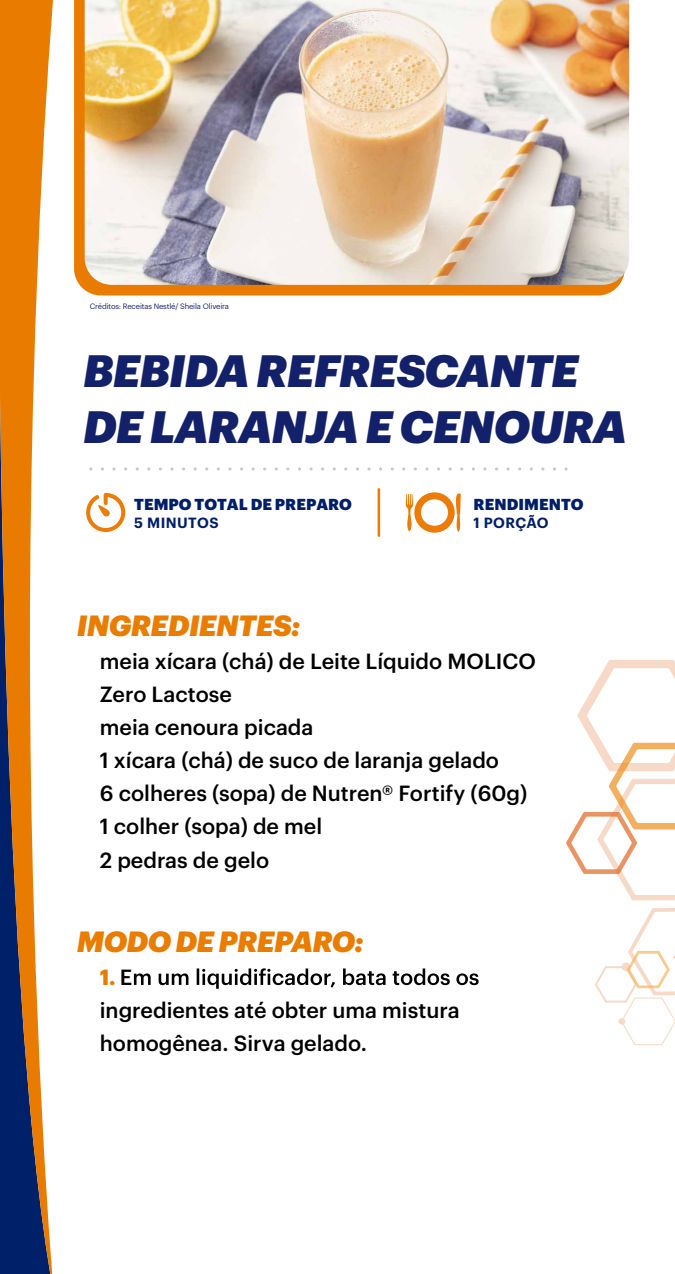
<style>
.page{position:relative;width:675px;height:1274px;background:#fff}
.page>*{position:absolute;margin:0;border:0;box-sizing:border-box;transform-origin:0 0}
.t1{font:italic 900 44.38px/56.1px "Graphik";letter-spacing:-.02em;color:#13216a}
.t2{font:italic 900 28.69px "Graphik";letter-spacing:-.02em;color:#ea7c00}
.t3{font:500 21.5px/33px "Graphik";color:#000}
.t4{font:900 15.56px "Graphik";color:#001f69}
.t5{font:600 14.44px "Graphik";letter-spacing:.025em;color:#001f69}
.t6{font:7.62px "Graphik";letter-spacing:-.02em;color:#13216a}
.s1{font-weight:700;color:#ea7c00}
</style>
<div class="page">
<svg style="left:0;top:0;width:53px;height:1273px"></svg>
<svg style="left:566px;top:660px;width:109px;height:240px"></svg>
<svg style="left:595px;top:908px;width:80px;height:137px"></svg>
<svg style="left:134px;top:968px;width:345px;height:20px"></svg>
<svg style="left:89px;top:467px;width:477px;height:3px"></svg>
<svg style="left:406px;top:492px;width:55px;height:41px"></svg>
<svg style="left:86px;top:493px;width:40px;height:39px"></svg>
<hr style="left:378px;top:488px;width:2px;height:49px;background:#ec7c07">
<svg style="left:74px;top:0;width:545px;height:295px;background:#e98008"></svg>
<img style="left:85px;top:0;width:544px;height:285px">
<p class="t6" style="left:90px;top:300px;width:141px">Créditos: Receitas Nestlé/ Sheila Oliveira</p>
<h1 class="t1" style="left:83px;top:338px;width:545px">BEBIDA REFRESCANTE<br>DE LARANJA E CENOURA</h1>
<p class="t4" style="left:134px;top:492px;width:219px">TEMPO TOTAL DE PREPARO</p>
<p class="t5" style="left:134px;top:511px;width:86px">5 MINUTOS</p>
<p class="t4" style="left:474px;top:492px;width:111px">RENDIMENTO</p>
<p class="t5" style="left:474px;top:511px;width:77px">1 PORÇÃO</p>
<h2 class="t2" style="left:77px;top:603px;width:225px">INGREDIENTES:</h2>
<p class="t3" style="left:100px;top:643px;width:438px">meia xícara (chá) de Leite Líquido MOLICO<br>Zero Lactose<br>meia cenoura picada<br>1 xícara (chá) de suco de laranja gelado<br>6 colheres (sopa) de Nutren® Fortify (60g)<br>1 colher (sopa) de mel<br>2 pedras de gelo</p>
<h2 class="t2" style="left:77px;top:919px;width:288px">MODO DE PREPARO:</h2>
<p class="t3" style="left:100px;top:958px;width:361px"><span class="s1">1.</span> E<br>ingredientes até obter uma mistura homogênea. Sirva gelado.</p>
</div>
